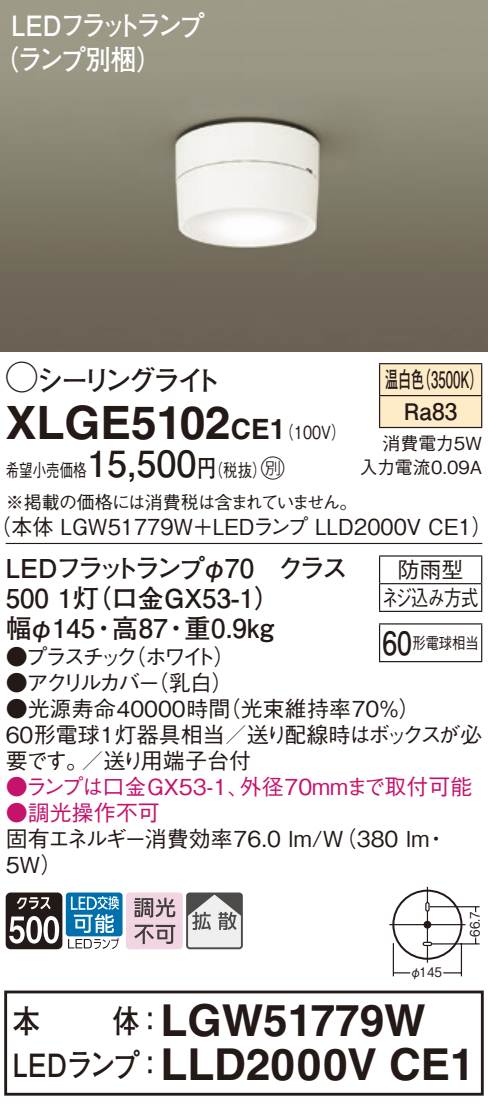
<style>
.page{position:relative;width:488px;height:1107px;background:#fff}
.page>*{position:absolute;margin:0;border:0;box-sizing:border-box;transform-origin:0 0}
.t1{font:700 46px "Helvetica LT Std";color:#231916}
.t2{font:700 44px "Helvetica LT Std";color:#231916}
.t3{font:700 36px "Futo Go B101 Pro";color:#231916}
.t4{font:700 32px "Futo Go B101 Pro";letter-spacing:-.02em;color:#231916;scale:.85 1}
.t5{font:700 32px "Futo Go B101 Pro";letter-spacing:-.02em;color:#231916;scale:.83 1}
.t6{font:700 28px/34px "Futo Go B101 Pro";letter-spacing:-.12em;color:#fff;scale:.9 1}
.t7{font:700 28px "Futo Go B101 Pro";letter-spacing:-.165em;color:#231916}
.t8{font:700 28px "Helvetica LT Std";color:#231916}
.t9{font:700 26px "Futo Go B101 Pro";color:#231916}
.t10{font:700 26px "Futo Go B101 Pro";letter-spacing:-.145em;color:#231916}
.t11{font:24px "Ford Classification 1";color:#231916}
.t12{font:700 22.8px/32px "Futo Go B101 Pro";color:#231916;scale:.58 1}
.t13{font:500 22px/26px "Gothic BBB Pro";color:#231916}
.t14{font:500 22px "Gothic BBB Pro";color:#c5126b}
.t15{font:500 22px "Gothic BBB Pro";color:#231916;scale:.95 1}
.t16{font:500 22px/27.6px "Gothic BBB Pro";letter-spacing:-.045em;color:#231916;text-align:center}
.t17{font:500 22px "Gothic BBB Pro";letter-spacing:-.14em;color:#231916}
.t18{font:500 18px/31.6px "Gothic BBB Pro";letter-spacing:-.04em;color:#231916;scale:.75 1}
.t19{font:500 18px/24px "Gothic BBB Pro";color:#231916;text-align:right}
.t20{font:500 18px "Gothic BBB Pro";color:#231916;scale:.8 1}
.t21{font:500 16px "Gothic BBB Pro";color:#231916;scale:.83 1}
.t22{font:13.2px "Gothic BBB Pro Medium 90 pv RKSJ H";color:#231916;scale:.9 1}
.s1{font-family:"Ford Classification 1";font-weight:400;font-size:32px}
.s2{font-family:"Helvetica LT Std";font-weight:700;font-size:28px}
.s3{font-family:"Gothic BBB Pro";font-weight:500;font-size:18px}
.s4{font-family:"Futo Go B101 Pro";font-weight:700;font-size:24px}
</style>
<div class="page">
<img style="left:0;top:0;width:488px;height:351px">
<div style="left:380px;top:364px;width:101px;height:62px;background:#feecc9"></div>
<hr style="left:379px;top:363px;width:103px;height:1px;background:#231916">
<hr style="left:379px;top:364px;width:1px;height:31px;background:#231916">
<hr style="left:481px;top:364px;width:1px;height:31px;background:#231916">
<hr style="left:379px;top:395px;width:103px;height:1px;background:#231916">
<hr style="left:379px;top:396px;width:1px;height:31px;background:#231916">
<hr style="left:481px;top:396px;width:1px;height:31px;background:#231916">
<hr style="left:379px;top:426px;width:103px;height:2px;background:#231916">
<hr style="left:6px;top:542px;width:476px;height:2px;background:#231916">
<svg style="left:379px;top:556px;width:1px;height:54px"></svg>
<hr style="left:379px;top:555px;width:103px;height:1px;background:#231916">
<hr style="left:380px;top:583px;width:101px;height:1px;background:#231916">
<svg style="left:481px;top:556px;width:1px;height:54px"></svg>
<hr style="left:379px;top:610px;width:103px;height:2px;background:#231916">
<hr style="left:379px;top:624px;width:1px;height:37px;background:#231916">
<hr style="left:379px;top:623px;width:103px;height:1px;background:#231916">
<hr style="left:481px;top:624px;width:1px;height:37px;background:#231916">
<hr style="left:379px;top:660px;width:103px;height:2px;background:#231916">
<svg style="left:423px;top:920px;width:8px;height:8px"></svg>
<div style="left:392px;top:889px;width:70px;height:70px;border:2px solid #231916;border-radius:50%"></div>
<hr style="left:389px;top:923px;width:76px;height:2px;background:#231916">
<svg style="left:426px;top:886px;width:2px;height:15px"></svg>
<hr style="left:426px;top:910px;width:2px;height:32px;background:#231916">
<svg style="left:426px;top:945px;width:2px;height:17px"></svg>
<hr style="left:429px;top:905px;width:50px;height:2px;background:#231916">
<hr style="left:431px;top:943px;width:48px;height:1px;background:#231916">
<hr style="left:460px;top:942px;width:2px;height:34px;background:#231916">
<hr style="left:392px;top:942px;width:2px;height:34px;background:#231916">
<svg style="left:394px;top:972px;width:16px;height:1px"></svg>
<svg style="left:443px;top:971px;width:18px;height:2px"></svg>
<div style="left:425px;top:901px;width:4px;height:10px;border:1px solid #231916;border-radius:2px"></div>
<div style="left:422px;top:941px;width:10px;height:4px;border:1px solid #231916;border-radius:2px"></div>
<svg style="left:6px;top:892px;width:56px;height:57px"></svg>
<div style="left:66px;top:892px;width:56px;height:44px;background:#0070ac;border-radius:3px"></div>
<svg style="left:68px;top:896px;width:51px;height:52px"></svg>
<svg style="left:126px;top:892px;width:114px;height:57px"></svg>
<div style="left:186px;top:892px;width:57px;height:57px;border:2px solid #4d4a4a;border-radius:3px"></div>
<div style="left:4px;top:990px;width:479px;height:105px;border:3px solid #231916"></div>
<p class="t6" style="left:-7px;top:5px;width:236px;text-indent:18px">LEDフラットランプ（ランプ別梱(</p>
<p class="t7" style="left:6px;top:358px;width:217px"><span class="s1">A</span>シーリングライト</p>
<p class="t12" style="left:417px;top:360px;width:115px">（3500 (K</p>
<p class="t12" style="left:403px;top:360px;width:94px;text-indent:-19px">温白色<br>Ra83</p>
<p class="t19" style="left:359px;top:428px;width:124px">消費電力5W<br>入力電流0.09A</p>
<h1 class="t1" style="left:6px;top:395px;width:227px">XLGE5102</h1>
<p class="t8" style="left:231px;top:412px;width:40px">CE</p>
<p class="t20" style="left:270px;top:418px;width:96px">（<span class="s2">1</span> 100 (V</p>
<h3 class="t3" style="left:87px;top:434px;width:111px">15,500</h3>
<p class="t11" style="left:252px;top:455px;width:34px">C<span class="s3">）</span></p>
<p class="t20" style="left:197px;top:455px;width:70px">（<span class="s4">円</span>税抜</p>
<p class="t18" style="left:6px;top:452px;width:470px">希望小売価格<br>※掲載の価格には消費税は含まれていません。</p>
<p class="t15" style="left:-9px;top:508px;width:529px">（本体 LGW51779W＋LEDランプ LLD2000V CE (1</p>
<p class="t10" style="left:6px;top:547px;width:343px">LEDフラットランプφ70　クラス</p>
<p class="t9" style="left:6px;top:577px;width:276px">500 （灯1 口金GX53-1(</p>
<p class="t9" style="left:184px;top:607px;width:91px">重0.9kg</p>
<p class="t9" style="left:6px;top:607px;width:91px">幅φ145</p>
<p class="t9" style="left:112px;top:607px;width:57px">高87</p>
<p class="t9" style="left:91px;top:607px;width:27px">・</p>
<p class="t9" style="left:163px;top:607px;width:27px">・</p>
<p class="t13" style="left:124px;top:640px;width:113px">（ホワイト(</p>
<p class="t13" style="left:6px;top:640px;width:133px">●プラスチック</p>
<p class="t13" style="left:147px;top:666px;width:88px">（乳白(</p>
<p class="t17" style="left:6px;top:664px;width:156px">●アクリルカバー</p>
<p class="t16" style="left:381px;top:553px;width:98px">防雨型<br>ネジ込み方式</p>
<p class="t21" style="left:412px;top:630px;width:81px">形電球相当</p>
<h3 class="t5" style="left:382px;top:617px;width:37px">60</h3>
<p class="t13" style="left:219px;top:692px;width:203px">（光束維持率70％(</p>
<p class="t13" style="left:6px;top:692px;width:226px">●光源寿命40000時間</p>
<p class="t13" style="left:6px;top:718px;width:478px">60形電球1灯器具相当／送り配線時はボックスが必</p>
<p class="t13" style="left:81px;top:744px;width:171px">／送り用端子台付</p>
<p class="t13" style="left:6px;top:744px;width:84px">要です。</p>
<p class="t14" style="left:6px;top:768px;width:245px">●ランプは口金GX53-1、</p>
<p class="t14" style="left:6px;top:794px;width:156px">●調光操作不可</p>
<p class="t14" style="left:240px;top:768px;width:234px">外径70mmまで取付可能</p>
<p class="t13" style="left:6px;top:822px;width:425px">固有エネルギー消費効率76.0 lm （W/ 380 lm<br>5W(</p>
<p class="t13" style="left:425px;top:822px;width:23px">・</p>
<h3 class="t4" style="left:13px;top:995px;width:34px">本</h3>
<h3 class="t4" style="left:113px;top:995px;width:62px">体：</h3>
<p class="t22" style="left:419px;top:961px;width:26px">145</p>
<p class="t22" style="left:409px;top:961px;width:15px">φ</p>
<h2 class="t2" style="left:160px;top:993px;width:266px">LGW51779W</h2>
<p class="t22" style="left:464px;top:936px;width:30px;rotate:-90deg">66.7</p>
<h3 class="t4" style="left:13px;top:1039px;width:179px">LEDランプ：</h3>
<h2 class="t2" style="left:160px;top:1037px;width:316px">LLD2000V CE1</h2>
</div>
